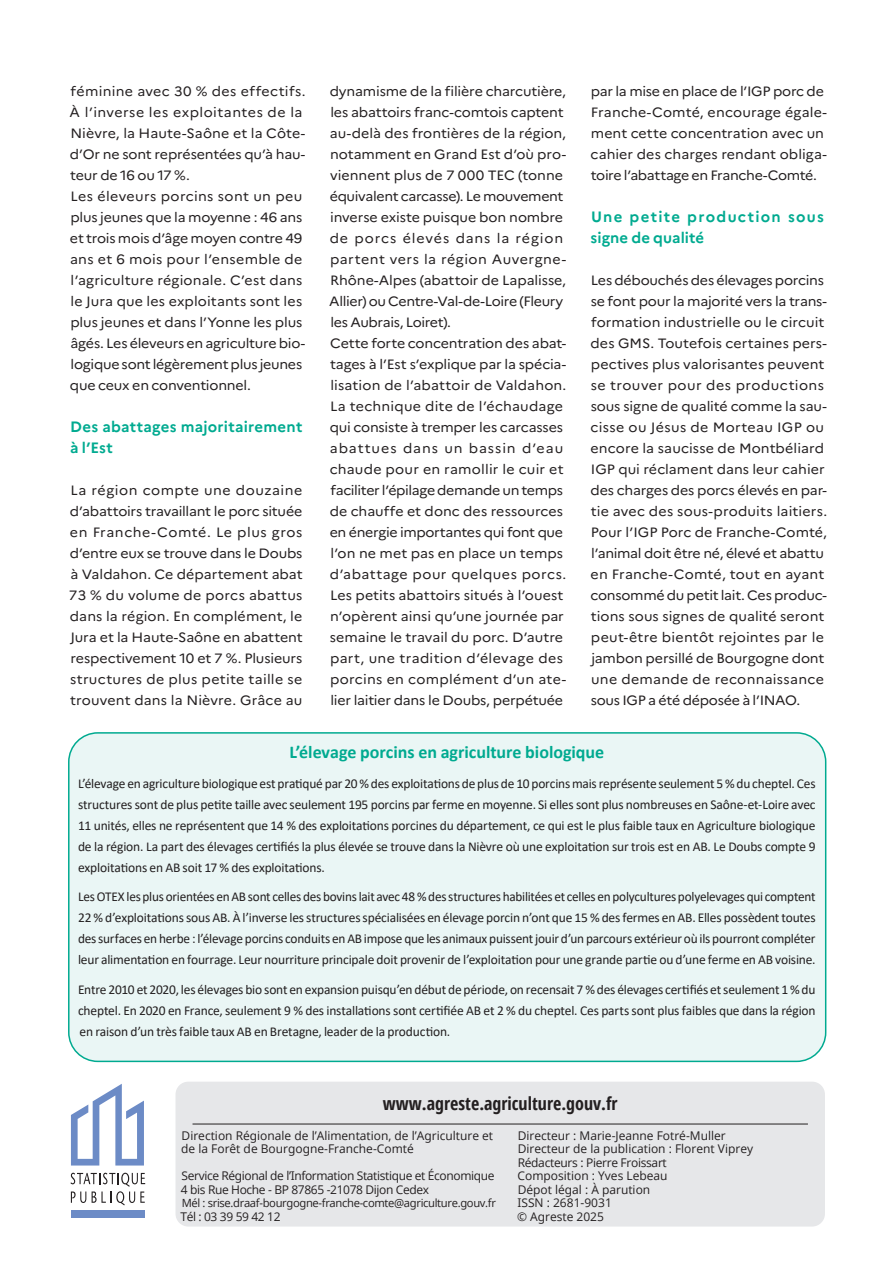
<style>
.page{position:relative;width:893px;height:1263px;background:#fff}
.page>*{position:absolute;margin:0;border:0;box-sizing:border-box;transform-origin:0 0}
.Texte_courant{font:700 18px "Calibri";color:#00aa90}
.t1{font:700 condensed 18px "Open Sans";color:#231f20}
.Texte{font:700 15px/21px "Marianne";letter-spacing:.08em;color:#00aa90}
.Texte-2{font:700 15px/21px "Marianne";letter-spacing:.02em;color:#00aa90}
.Texte-3{font:13.5px/21px "Marianne";color:#231f20;scale:1.05 1}
.Texte_courant-2{font:13.5px/21px "Calibri";letter-spacing:-.01em;color:#231f20;text-align:justify}
.t2{font:12px/13.5px "Open Sans";color:#231f20}
.t3{font:12px/13.5px "Open Sans";letter-spacing:-.03em;color:#231f20}
.t4{font:11.25px "Open Sans";letter-spacing:-.03em;color:#231f20}
</style>
<div class="page">
<div style="left:71px;top:1210px;width:73px;height:7px;background:#6c8bc6"></div>
<svg style="left:71px;top:1173px;width:74px;height:32px"></svg>
<svg style="left:71px;top:1084px;width:73px;height:81px"></svg>
<div style="left:175px;top:1082px;width:650px;height:144px;background:#e6e7e9;border-radius:13px"></div>
<hr style="left:193px;top:1124px;width:615px;height:1px;background:#231f20">
<div style="left:69px;top:733px;width:757px;height:328px;background:#eaf6f5;border-radius:29px"></div>
<div style="left:68px;top:732px;width:758px;height:330px;border:2px solid #00aa90;border-radius:29px"></div>
<p class="Texte-3" style="left:70px;top:81px;width:226px">féminine avec 30 % des effectifs.<br>À l’inverse les exploitantes de la<br>Nièvre, la Haute-Saône et la Côte&shy;d’Or ne sont représentées qu’à hau&shy;teur de 16 ou 17 %.</p>
<p class="Texte-3" style="left:70px;top:186px;width:226px">Les éleveurs porcins sont un peu plus jeunes que la moyenne : 46 ans et trois mois d’âge moyen contre 49 ans et 6 mois pour l’ensemble de l’agriculture régionale. C’est dans le Jura que les exploitants sont les plus jeunes et dans l’Yonne les plus âgés. Les éleveurs en agriculture bio&shy;logique sont légèrement plus jeunes que ceux en conventionnel.</p>
<p class="Texte-2" style="left:70px;top:416px;width:234px">Des abattages majoritairement à l’Est</p>
<p class="Texte-3" style="left:69px;top:480px;width:224px;text-align:justify">La région compte une douzaine d’abattoirs travaillant le porc située en Franche-Comté. Le plus gros d’entre eux se trouve dans le Doubs à Valdahon. Ce département abat 73 % du volume de porcs abattus dans la région. En complément, le Jura et la Haute-Saône en abattent respectivement 10 et 7 %. Plusieurs structures de plus petite taille se trouvent dans la Nièvre. Grâce au</p>
<p class="Texte-3" style="left:329px;top:81px;width:227px">dynamisme de la filière charcutière, les abattoirs franc-comtois captent au-delà des frontières de la région, notamment en Grand Est d’où pro&shy;viennent plus de 7 000 TEC (tonne équivalent carcasse). Le mouvement inverse existe puisque bon nombre de porcs élevés dans la région partent vers la région Auvergne-Rhône-Alpes (abattoir de Lapalisse, Allier) ou Centre-Val-de-Loire (Fleury les Aubrais, Loiret).</p>
<p class="Texte-3" style="left:330px;top:333px;width:227px">Cette forte concentration des abat&shy;tages à l’Est s’explique par la spécia&shy;lisation de l’abattoir de Valdahon.<br>La technique dite de l’échaudage qui consiste à tremper les carcasses abattues dans un bassin d’eau chaude pour en ramollir le cuir et faciliter l’épilage demande un temps de chauffe et donc des ressources en énergie importantes qui font que l’on ne met pas en place un temps d’abattage pour quelques porcs.<br>Les petits abattoirs situés à l’ouest n’opèrent ainsi qu’une journée par semaine le travail du porc. D’autre part, une tradition d’élevage des porcins en complément d’un ate&shy;lier laitier dans le Doubs, perpétuée</p>
<p class="Texte-3" style="left:590px;top:81px;width:227px">par la mise en place de l’IGP porc de Franche-Comté, encourage égale&shy;ment cette concentration avec un cahier des charges rendant obliga&shy;toire l’abattage en Franche-Comté.</p>
<p class="Texte" style="left:591px;top:206px;width:235px">Une petite production sous signe de qualité</p>
<p class="Texte-3" style="left:590px;top:270px;width:227px">Les débouchés des élevages porcins se font pour la majorité vers la trans&shy;formation industrielle ou le circuit des GMS. Toutefois certaines pers&shy;pectives plus valorisantes peuvent se trouver pour des productions sous signe de qualité comme la sau&shy;cisse ou Jésus de Morteau IGP ou encore la saucisse de Montbéliard IGP qui réclament dans leur cahier des charges des porcs élevés en par&shy;tie avec des sous-produits laitiers.<br>Pour l’IGP Porc de Franche-Comté, l’animal doit être né, élevé et abattu en Franche-Comté, tout en ayant consommé du petit lait. Ces produc&shy;tions sous signes de qualité seront peut-être bientôt rejointes par le jambon persillé de Bourgogne dont une demande de reconnaissance sous IGP a été déposée à l’INAO.</p>
<p class="Texte_courant" style="left:289px;top:739px;width:316px">L’élevage porcins en agriculture biologique</p>
<p class="Texte_courant-2" style="left:78px;top:772px;width:739px">L’élevage en agriculture biologique est pratiqué par 20 % des exploitations de plus de 10 porcins mais représente seulement 5 % du cheptel. Ces structures sont de plus petite taille avec seulement 195 porcins par ferme en moyenne. Si elles sont plus nombreuses en Saône-et-Loire avec 11 unités, elles ne représentent que 14 % des exploitations porcines du département, ce qui est le plus faible taux en Agriculture biologique de la région. La part des élevages certifiés la plus élevée se trouve dans la Nièvre où une exploitation sur trois est en AB. Le Doubs compte 9 exploitations en AB soit 17 % des exploitations.</p>
<p class="Texte_courant-2" style="left:78px;top:886px;width:739px">Les OTEX les plus orientées en AB sont celles des bovins lait avec 48 % des structures habilitées et celles en polycultures polyelevages qui comptent 22 % d’exploitations sous AB. À l’inverse les structures spécialisées en élevage porcin n’ont que 15 % des fermes en AB. Elles possèdent toutes des surfaces en herbe : l’élevage porcins conduits en AB impose que les animaux puissent jouir d’un parcours extérieur où ils pourront compléter leur alimentation en fourrage. Leur nourriture principale doit provenir de l’exploitation pour une grande partie ou d’une ferme en AB voisine.</p>
<p class="Texte_courant-2" style="left:78px;top:978px;width:739px">Entre 2010 et 2020, les élevages bio sont en expansion puisqu’en début de période, on recensait 7 % des élevages certifiés et seulement 1 % du cheptel. En 2020 en France, seulement 9 % des installations sont certifiée AB et 2 % du cheptel. Ces parts sont plus faibles que dans la région en raison d’un très faible taux AB en Bretagne, leader de la production.</p>
<h1 class="t1" style="left:383px;top:1091px;width:236px">www.agreste.agriculture.gouv.fr</h1>
<p class="t2" style="left:181px;top:1128px;width:313px">Direction Régionale de l’Alimentation, de l’Agriculture et de la Forêt de Bourgogne-Franche-Comté</p>
<p class="t3" style="left:181px;top:1168px;width:315px">Service Régional de l’Information Statistique et Économique<br>4 bis Rue Hoche - BP 87865 -21078 Dijon Cedex</p>
<p class="t4" style="left:182px;top:1195px;width:316px">Mél : srise.draaf-bourgogne-franche-comte@agriculture.gouv.fr</p>
<p class="t3" style="left:180px;top:1209px;width:102px">Tél : 03 39 59 42 12</p>
<p class="t2" style="left:517px;top:1128px;width:238px">Directeur : Marie-Jeanne Fotré-Muller<br>Directeur de la publication : Florent Viprey<br>Rédacteurs : Pierre Froissart<br>Composition : Yves Lebeau<br>Dépot légal : À parution<br>ISSN : 2681-9031<br>© Agreste 2025</p>
</div>
